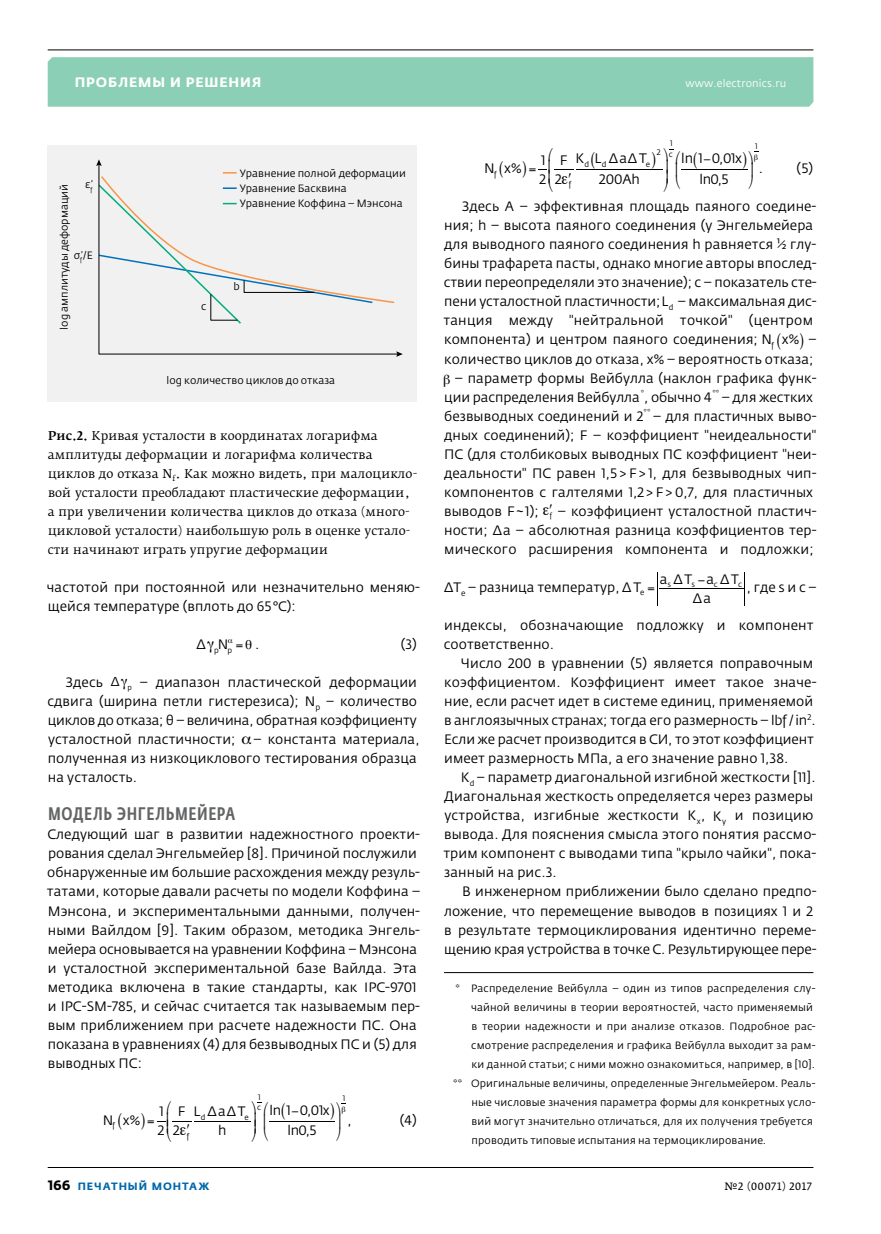
<style>
.page{position:relative;width:881px;height:1234px;background:#fff}
.page>*{position:absolute;margin:0;border:0;box-sizing:border-box;transform-origin:0 0}
.t1{font:500 18px "Fedra Sans Cond Pro";letter-spacing:.03em;color:#636466}
.t2{font:13.5px/19px "Fedra Sans Pro";letter-spacing:.005em;color:#000}
.t3{font:13.5px/18.9px "Fedra Sans Pro Formula";letter-spacing:-.015em;color:#000;text-align:center}
.t4{font:700 13.5px "Fedra Sans Alt Pro";letter-spacing:.06em;color:#fff}
.t5{font:12px/19px "Fedra Serif B Pro";letter-spacing:.005em;color:#000}
.t6{font:10.5px/15.3px "Fedra Sans Pro";letter-spacing:.01em;color:#000}
.t7{font:10.5px "Fedra Sans Pro";letter-spacing:.015em;color:#fff}
.t8{font:700 10.5px "Fedra Sans Alt Pro";letter-spacing:.09em;color:#0068ac}
.t9{font:10.5px "Fedra Serif A Pro";letter-spacing:.035em;color:#000}
.t10{font:7.8px/10.9px "Fedra Sans Pro Formula";color:#000}
.s1{font-weight:500}
.s2{font-family:"Fedra Sans Pro Formula";font-size:12.75px}
.s3{font-family:"Fedra Sans Pro Formula"}
.s4{font-family:"Fedra Sans Pro";font-size:13.5px;color:#000}
</style>
<div class="page">
<div style="left:48px;top:57px;width:765px;height:50px;background:#8ccfb7"></div>
<hr style="left:48px;top:49px;width:765px;height:1px;background:#000">
<hr style="left:48px;top:1166px;width:765px;height:1px;background:#000">
<hr style="left:194px;top:1120px;width:56px;height:1px;background:#000">
<hr style="left:269px;top:1120px;width:66px;height:1px;background:#000">
<hr style="left:575px;top:169px;width:87px;height:1px;background:#000">
<hr style="left:681px;top:169px;width:66px;height:1px;background:#000">
<hr style="left:659px;top:588px;width:84px;height:1px;background:#000">
<hr style="left:656px;top:572px;width:1px;height:33px;background:#000">
<hr style="left:744px;top:572px;width:1px;height:33px;background:#000">
<hr style="left:444px;top:972px;width:369px;height:1px;background:#000">
<div style="left:48px;top:145px;width:369px;height:256px;background:#f1f1f2"></div>
<svg style="left:98px;top:166px;width:298px;height:189px"></svg>
<svg style="left:396px;top:351px;width:6px;height:6px"></svg>
<svg style="left:96px;top:159px;width:6px;height:7px"></svg>
<svg style="left:98px;top:172px;width:297px;height:153px"></svg>
<svg style="left:157px;top:1121px;width:35px;height:1px"></svg>
<svg style="left:330px;top:1103px;width:16px;height:19px"></svg>
<svg style="left:538px;top:169px;width:35px;height:1px"></svg>
<p class="t4" style="left:75px;top:74px;width:188px">Проблемы и решения</p>
<p class="t7" style="left:685px;top:77px;width:102px">www.electronics.ru</p>
<p class="t6" style="left:85px;top:177px;width:9px">ε<sub>f</sub>’</p>
<p class="t6" style="left:56px;top:329px;width:147px;rotate:-90deg">log амплитуды деформаций</p>
<p class="t6" style="left:74px;top:247px;width:21px">σ<sub>f</sub>’/E</p>
<p class="t6" style="left:240px;top:165px;width:167px">Уравнение полной деформации</p>
<p class="t6" style="left:240px;top:181px;width:164px">Уравнение Басквина<br>Уравнение Коффина – Мэнсона</p>
<p class="t6" style="left:201px;top:298px;width:7px">c</p>
<p class="t6" style="left:233px;top:278px;width:8px">b</p>
<p class="t6" style="left:166px;top:372px;width:170px">log количество циклов до отказа</p>
<p class="t5" style="left:48px;top:426px;width:371px"><span class="s1">Рис.2.</span> Кривая усталости в координатах логарифма амплитуды деформации и логарифма количества циклов до отказа N<sub>f</sub>. Как можно видеть, при малоцикло&shy;вой усталости преобладают пластические деформации, а при увеличении количества циклов до отказа (много&shy;цикловой усталости) наибольшую роль в оценке устало&shy;сти начинают играть упругие деформации</p>
<p class="t2" style="left:47px;top:577px;width:374px">частотой при постоянной или незначительно меняю&shy;щейся температуре (вплоть до 65 °С):</p>
<p class="t3" style="left:196px;top:635px;width:37px">∆ <sub>p</sub>N<sub>p</sub></p>
<p class="t2" style="left:255px;top:634px;width:6px">.</p>
<p class="t2" style="left:400px;top:634px;width:18px">(3)</p>
<p class="t2" style="left:47px;top:672px;width:371px;text-align:justify;text-indent:18px">Здесь <span class="s2">∆</span> <sub>p</sub> – диапазон пластической деформации сдвига (ширина петли гистерезиса); N<sub>p</sub> – количество циклов до отказа; θ – величина, обратная коэффициенту усталостной пластичности;</p>
<p class="t2" style="left:48px;top:729px;width:373px;text-indent:206px">– константа материала, полученная из низкоциклового тестирования образца на усталость.</p>
<h1 class="t1" style="left:48px;top:803px;width:188px">Модель Энгельмейера</h1>
<p class="t2" style="left:47px;top:824px;width:374px">Следующий шаг в развитии надежностного проекти&shy;рования сделал Энгельмейер [8]. Причиной послужили обнаруженные им большие расхождения между резуль&shy;татами, которые давали расчеты по модели Коффина – Мэнсона, и экспериментальными данными, получен&shy;ными Вайлдом [9]. Таким образом, методика Энгель&shy;мейера основывается на уравнении Коффина – Мэнсона и усталостной экспериментальной базе Вайлда. Эта методика включена в такие стандарты, как IPC-9701 и IPC-SM-785, и сейчас считается так называемым пер&shy;вым приближением при расчете надежности ПС. Она показана в уравнениях (4) для безвыводных ПС и (5) для выводных ПС:</p>
<p class="t3" style="left:103px;top:1110px;width:39px">N<sub>f</sub> x%</p>
<p class="t3" style="left:158px;top:1101px;width:8px;text-align:left">1<br>2</p>
<p class="t3" style="left:173px;top:1101px;width:18px">F<br>2 <sub>f</sub></p>
<p class="t3" style="left:193px;top:1101px;width:57px">L<sub>d</sub> ∆a∆T<sub>e </sub>h</p>
<p class="t10" style="left:258px;top:1091px;width:4px">1</p>
<p class="t3" style="left:287px;top:1099px;width:44px;line-height:20.2px;text-align:left;text-indent:-30px"><sup>c</sup> ln 1−0,01x ln0,5</p>
<p class="t2" style="left:336px;top:1110px;width:17px">⎟ ,</p>
<p class="t10" style="left:343px;top:1092px;width:4px">1</p>
<p class="t2" style="left:399px;top:1110px;width:18px">(4)</p>
<p class="t10" style="left:668px;top:138px;width:5px">1 c</p>
<p class="t10" style="left:755px;top:141px;width:4px">1</p>
<p class="t10" style="left:656px;top:147px;width:5px">2</p>
<p class="t3" style="left:681px;top:148px;width:62px;line-height:20.4px">ln 1−0,01x ln0,5</p>
<p class="t2" style="left:748px;top:159px;width:16px">⎟ .</p>
<p class="t3" style="left:484px;top:159px;width:39px">N<sub>f</sub> x%</p>
<p class="t3" style="left:539px;top:151px;width:8px;text-align:left">1<br>2</p>
<p class="t3" style="left:555px;top:151px;width:18px">F<br>2 <sub>f</sub></p>
<p class="t3" style="left:575px;top:149px;width:76px">K<sub>d</sub> L<sub>d</sub> ∆a∆T<sub>e</sub></p>
<p class="t2" style="left:796px;top:159px;width:18px">(5)</p>
<p class="t2" style="left:443px;top:197px;width:375px;text-indent:19px">Здесь A – эффективная площадь паяного соедине&shy;ния; h – высота паяного соединения (у Энгельмейера для выводного паяного соединения h равняется ¹⁄₂ глу&shy;бины трафарета пасты, однако многие авторы впослед&shy;ствии переопределяли это значение); c – показатель сте&shy;пени усталостной пластичности; <span class="s3">L</span><sub>d</sub> – максимальная дис&shy;танция между "нейтральной точкой" (центром компонента) и центром паяного соединения; <span class="s3">N</span><sub>f</sub> <span class="s3">x%</span> – количество циклов до отказа, x% – вероятность отказа;</p>
<p class="t2" style="left:444px;top:368px;width:374px;text-indent:11px">– параметр формы Вейбулла (наклон графика функ&shy;ции распределения Вейбулла<sup>*</sup>, обычно 4<sup>**</sup> – для жестких безвыводных соединений и 2<sup>**</sup> – для пластичных выво&shy;дных соединений); F – коэффициент "неидеальности" ПС (для столбиковых выводных ПС коэффициент "неи&shy;деальности" ПС равен 1,5&gt;F&gt;1, для безвыводных чип&shy;компонентов с галтелями 1,2&gt;F&gt;0,7, для пластичных выводов F~ 1); <sub>f</sub> – коэффициент усталостной пластич&shy;ности; <span class="s3">∆a</span> – абсолютная разница коэффициентов тер&shy;мического расширения компонента и подложки;</p>
<p class="t2" style="left:444px;top:577px;width:202px">ΔT<sub>e</sub> – разница температур, <span class="s3">∆T</span><sub>e</sub></p>
<p class="t3" style="left:659px;top:569px;width:84px">a<sub>s</sub> ∆T<sub>s</sub> −a<sub>c</sub> ∆T<sub>c </sub>∆a</p>
<p class="t2" style="left:746px;top:577px;width:71px">, где s и c –</p>
<p class="t2" style="left:443px;top:615px;width:371px">индексы, обозначающие подложку и компонент соответственно.</p>
<p class="t2" style="left:444px;top:653px;width:374px;text-indent:17px">Число 200 в уравнении (5) является поправочным коэффициентом. Коэффициент имеет такое значе&shy;ние, если расчет идет в системе единиц, применяемой в англоязычных странах; тогда его размерность – lbf/in<sup>2</sup>.<br>Если же расчет производится в СИ, то этот коэффициент имеет размерность МПа, а его значение равно 1,38.</p>
<p class="t2" style="left:443px;top:767px;width:374px;text-indent:17px"><span class="s3">K</span><sub>d</sub> – параметр диагональной изгибной жесткости [11].<br>Диагональная жесткость определяется через размеры устройства, изгибные жесткости <span class="s3">K</span><sub>x</sub>, <span class="s3">K</span><sub>y</sub> и позицию вывода. Для пояснения смысла этого понятия рассмо&shy;трим компонент с выводами типа "крыло чайки", пока&shy;занный на рис.3.</p>
<p class="t2" style="left:444px;top:882px;width:374px;text-indent:18px">В инженерном приближении было сделано предпо&shy;ложение, что перемещение выводов в позициях 1 и 2 в результате термоциклирования идентично переме&shy;щению края устройства в точке C. Результирующее пере-</p>
<p class="t6" style="left:455px;top:980px;width:361px">* Распределение Вейбулла – один из типов распределения слу-</p>
<p class="t6" style="left:471px;top:999px;width:343px">чайной величины в теории вероятностей, часто применяемый</p>
<p class="t6" style="left:471px;top:1018px;width:345px">в теории надежности и при анализе отказов. Подробное рас-</p>
<p class="t6" style="left:471px;top:1037px;width:345px">смотрение распределения и графика Вейбулла выходит за рам-</p>
<p class="t6" style="left:471px;top:1056px;width:345px">ки данной статьи; с ними можно ознакомиться, например, в [10].</p>
<p class="t6" style="left:453px;top:1075px;width:363px">** Оригинальные величины, определенные Энгельмейером. Реаль-</p>
<p class="t6" style="left:471px;top:1094px;width:345px">ные числовые значения параметра формы для конкретных усло-</p>
<p class="t6" style="left:471px;top:1113px;width:343px">вий могут значительно отличаться, для их получения требуется</p>
<p class="t6" style="left:471px;top:1132px;width:296px">проводить типовые испытания на термоциклирование.</p>
<p class="t3" style="left:599px;top:170px;width:42px">200Ah</p>
<p class="t8" style="left:48px;top:1179px;width:163px"><span class="s4">166</span> печатный монтаж</p>
<p class="t9" style="left:724px;top:1179px;width:89px">№2 (00071) 2017</p>
</div>
